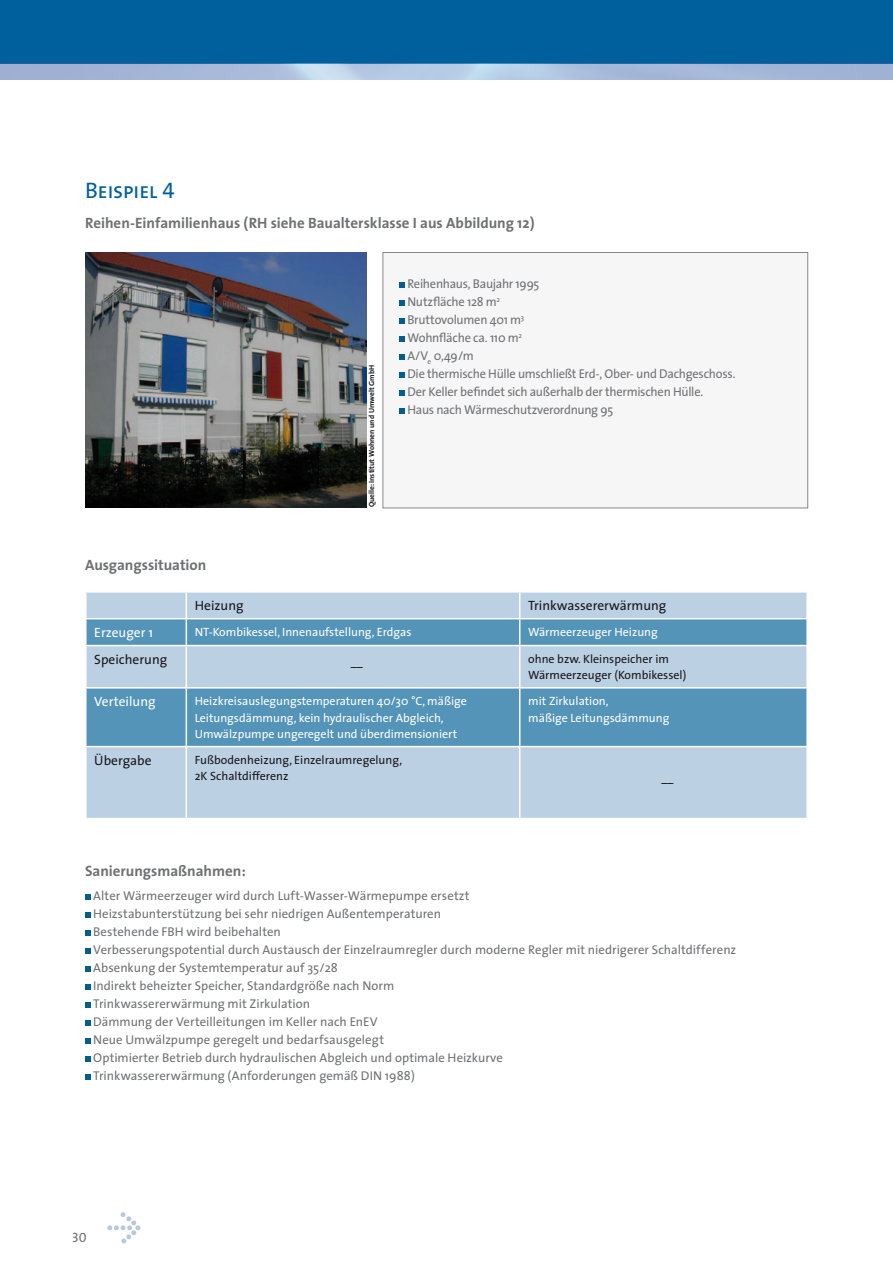
<style>
.page{position:relative;width:893px;height:1263px;background:#fff}
.page>*{position:absolute;margin:0;border:0;box-sizing:border-box;transform-origin:0 0}
.t1{font:22.5px "The Sans Caps";letter-spacing:-.025em;color:#00609d}
.t2{font:700 15px "The Sans";letter-spacing:-.005em;color:#707173}
.t3{font:13.5px "The Sans";color:#1a171c}
.t4{font:13.5px "The Sans";color:#fff}
.t5{font:13.5px "The Sans Caps";color:#707173}
.t6{font:12.75px/18px "The Sans";letter-spacing:-.005em;color:#707173}
.t7{font:12px/16.5px "The Sans";color:#fff}
.t8{font:12px/16.5px "The Sans";color:#1a171c}
.t9{font:700 7.5px "The Sans";color:#1a171c}
</style>
<div class="page">
<svg style="left:107px;top:1212px;width:33px;height:31px"></svg>
<div style="left:383px;top:252px;width:425px;height:256px;background:#f6f6f7"></div>
<div style="left:383px;top:252px;width:425px;height:256px;border:1px solid #87888a"></div>
<div style="left:0;top:0;width:893px;height:64px;background:#00609d"></div>
<svg style="left:87px;top:646px;width:719px;height:172px;background:#98bcd4"></svg>
<hr style="left:186px;top:646px;width:1px;height:41px;background:#fff">
<hr style="left:519px;top:646px;width:1px;height:41px;background:#fff">
<hr style="left:186px;top:747px;width:1px;height:71px;background:#fff">
<hr style="left:519px;top:747px;width:1px;height:71px;background:#fff">
<hr style="left:85px;top:687px;width:101px;height:1px;background:#fff">
<hr style="left:186px;top:687px;width:334px;height:1px;background:#fff">
<hr style="left:520px;top:687px;width:288px;height:1px;background:#fff">
<hr style="left:186px;top:688px;width:1px;height:58px;background:#fff">
<hr style="left:519px;top:688px;width:1px;height:58px;background:#fff">
<hr style="left:85px;top:746px;width:101px;height:1px;background:#fff">
<hr style="left:186px;top:746px;width:334px;height:1px;background:#fff">
<hr style="left:520px;top:746px;width:288px;height:1px;background:#fff">
<svg style="left:86px;top:592px;width:721px;height:53px;background:#8bb4cf"></svg>
<hr style="left:520px;top:618px;width:288px;height:1px;background:#fff">
<hr style="left:806px;top:619px;width:2px;height:26px;background:#fff">
<svg style="left:85px;top:895px;width:5px;height:5px"></svg>
<svg style="left:85px;top:913px;width:5px;height:5px"></svg>
<svg style="left:85px;top:931px;width:5px;height:5px"></svg>
<svg style="left:85px;top:949px;width:5px;height:5px"></svg>
<svg style="left:85px;top:967px;width:5px;height:5px"></svg>
<svg style="left:85px;top:985px;width:5px;height:5px"></svg>
<svg style="left:85px;top:1003px;width:5px;height:5px"></svg>
<svg style="left:85px;top:1021px;width:5px;height:5px"></svg>
<svg style="left:85px;top:1039px;width:5px;height:5px"></svg>
<svg style="left:85px;top:1057px;width:5px;height:5px"></svg>
<svg style="left:85px;top:1075px;width:5px;height:5px"></svg>
<svg style="left:400px;top:283px;width:5px;height:5px"></svg>
<svg style="left:400px;top:301px;width:5px;height:5px"></svg>
<svg style="left:400px;top:319px;width:5px;height:5px"></svg>
<svg style="left:400px;top:337px;width:5px;height:5px"></svg>
<svg style="left:400px;top:355px;width:5px;height:5px"></svg>
<svg style="left:400px;top:373px;width:5px;height:5px"></svg>
<svg style="left:400px;top:391px;width:5px;height:5px"></svg>
<svg style="left:400px;top:409px;width:5px;height:5px"></svg>
<img style="left:85px;top:252px;width:281px;height:255px">
<h1 class="t1" style="left:85px;top:172px;width:91px">Beispiel 4</h1>
<p class="t2" style="left:85px;top:210px;width:451px">Reihen-Einfamilienhaus (RH siehe Baualtersklasse I aus Abbildung 12)</p>
<p class="t2" style="left:85px;top:552px;width:123px">Ausgangssituation</p>
<p class="t9" style="left:365px;top:507px;width:144px;rotate:-90deg">Quelle: Institut Wohnen und Umwelt GmbH</p>
<p class="t6" style="left:407px;top:274px;width:328px">Reihenhaus, Baujahr 1995<br>Nutzfläche 128 m<sup>2<br></sup>Bruttovolumen 401 m<sup>3<br></sup>Wohnfläche ca. 110 m<sup>2<br></sup>A/V<sub>e</sub> 0,49/m<br>Die thermische Hülle umschließt Erd-, Ober- und Dachgeschoss.<br>Der Keller befindet sich außerhalb der thermischen Hülle.<br>Haus nach Wärmeschutzverordnung 95</p>
<p class="t3" style="left:195px;top:594px;width:50px">Heizung</p>
<p class="t3" style="left:528px;top:594px;width:140px">Trinkwassererwärmung</p>
<p class="t4" style="left:94px;top:621px;width:60px">Erzeuger 1</p>
<p class="t7" style="left:195px;top:623px;width:218px">NT-Kombikessel, Innenaufstellung, Erdgas</p>
<p class="t7" style="left:528px;top:623px;width:131px">Wärmeerzeuger Heizung</p>
<p class="t3" style="left:94px;top:648px;width:75px">Speicherung</p>
<p class="t8" style="left:351px;top:658px;width:13px">––</p>
<p class="t8" style="left:528px;top:650px;width:160px">ohne bzw. Kleinspeicher im<br>Wärmeerzeuger (Kombikessel)</p>
<p class="t4" style="left:94px;top:690px;width:63px">Verteilung</p>
<p class="t7" style="left:195px;top:692px;width:274px">Heizkreisauslegungstemperaturen 40/30 °C, mäßige<br>Leitungsdämmung, kein hydraulischer Abgleich,<br>Umwälzpumpe ungeregelt und überdimensioniert</p>
<p class="t7" style="left:528px;top:692px;width:143px">mit Zirkulation,<br>mäßige Leitungsdämmung</p>
<p class="t3" style="left:94px;top:749px;width:59px">Übergabe</p>
<p class="t8" style="left:195px;top:751px;width:209px">Fußbodenheizung, Einzelraumregelung,<br>2K Schaltdifferenz</p>
<p class="t8" style="left:661px;top:774px;width:13px">––</p>
<p class="t2" style="left:85px;top:858px;width:163px">Sanierungsmaßnahmen:</p>
<p class="t6" style="left:93px;top:886px;width:644px">Alter Wärmeerzeuger wird durch Luft-Wasser-Wärmepumpe ersetzt<br>Heizstabunterstützung bei sehr niedrigen Außentemperaturen<br>Bestehende FBH wird beibehalten<br>Verbesserungspotential durch Austausch der Einzelraumregler durch moderne Regler mit niedrigerer Schaltdifferenz Absenkung der Systemtemperatur auf 35/28<br>Indirekt beheizter Speicher, Standardgröße nach Norm<br>Trinkwassererwärmung mit Zirkulation<br>Dämmung der Verteilleitungen im Keller nach EnEV<br>Neue Umwälzpumpe geregelt und bedarfsausgelegt<br>Optimierter Betrieb durch hydraulischen Abgleich und optimale Heizkurve<br>Trinkwassererwärmung (Anforderungen gemäß DIN 1988)</p>
<p class="t5" style="left:72px;top:1226px;width:16px">30</p>
</div>
